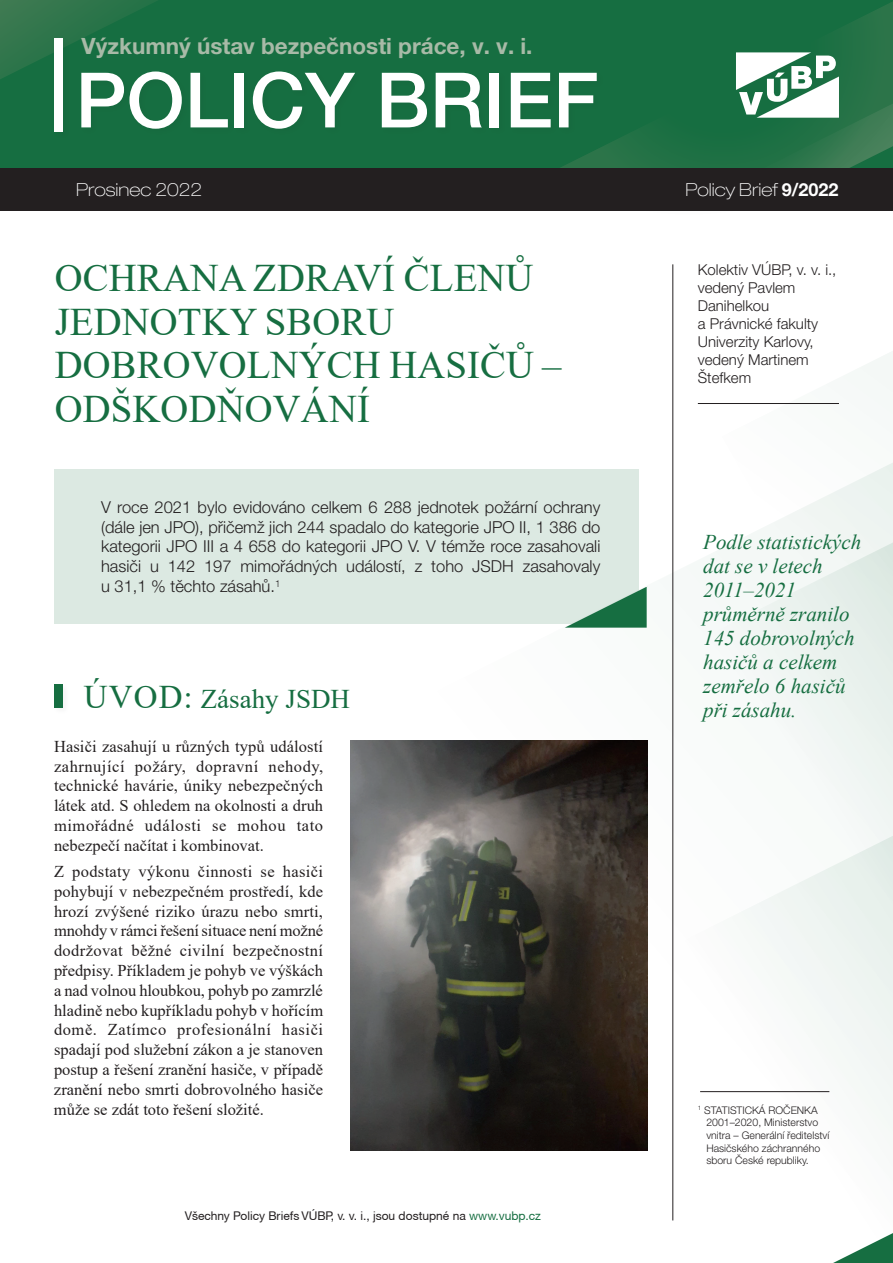
<style>
.page{position:relative;width:893px;height:1263px;background:#fff}
.page>*{position:absolute;margin:0;border:0;box-sizing:border-box;transform-origin:0 0}
.t1{font:500 76.5px "Helvetica Neue LT Pro";color:#fff}
.t2{font:39px/43.5px "Times New Roman";letter-spacing:.005em;color:#166e41}
.t3{font:27px "Times New Roman";color:#166e41}
.t4{font:700 22.5px "Helvetica Neue LT Pro";color:#a8baa7}
.t5{font:italic 21px/24px "Times New Roman";color:#166e41}
.t6{font:100 expanded 18px "Helvetica Neue LT Pro";color:#fff}
.t7{font:16.5px/19.8px "Times New Roman";color:#231f20;text-align:justify}
.t8{font:300 16.5px/19.8px "Helvetica Neue LT Pro";color:#231f20;text-align:justify}
.t9{font:300 15px/18px "Helvetica Neue LT Pro";color:#231f20}
.t10{font:12px "Helvetica Neue CE";color:#231f20}
.t11{font:300 10.5px/12.6px "Helvetica Neue LT Pro";color:#231f20}
.s1{font-weight:700;font-stretch:normal}
.s2{font-size:33px}
.s3{color:#166e41}
</style>
<div class="page">
<div style="left:0;top:0;width:893px;height:170px;background:#166e41"></div>
<svg style="left:467px;top:131px;width:426px;height:80px"></svg>
<svg style="left:718px;top:351px;width:175px;height:200px"></svg>
<svg style="left:700px;top:551px;width:193px;height:580px;fill:#f5f8f6"></svg>
<svg style="left:0;top:0;width:157px;height:79px"></svg>
<div style="left:0;top:168px;width:893px;height:42px;background:#231f20"></div>
<svg style="left:736px;top:2px;width:157px;height:166px"></svg>
<div style="left:80px;top:70px;width:524px;height:66px;background:#166d40"></div>
<div style="left:53px;top:37px;width:17px;height:102px;background:#231f20;opacity:.05"></div>
<div style="left:54px;top:38px;width:9px;height:94px;background:#fff"></div>
<hr style="left:672px;top:264px;width:1px;height:956px;background:#231f20">
<svg style="left:833px;top:1233px;width:60px;height:30px"></svg>
<div style="left:53px;top:683px;width:17px;height:32px;background:#fbfbfb"></div>
<div style="left:54px;top:684px;width:9px;height:23px;background:#166e41"></div>
<div style="left:54px;top:469px;width:585px;height:155px;background:#dce9e2"></div>
<svg style="left:565px;top:586px;width:82px;height:42px"></svg>
<hr style="left:698px;top:403px;width:141px;height:1px;background:#231f20">
<hr style="left:700px;top:1091px;width:129px;height:1px;background:#231f20">
<img style="left:351px;top:740px;width:296px;height:410px">
<h3 class="t4" style="left:82px;top:32px;width:452px">Výzkumný ústav bezpečnosti práce, v. v. i.</h3>
<h1 class="t1" style="left:76px;top:55px;width:524px">POLICY BRIEF</h1>
<p class="t6" style="left:76px;top:178px;width:127px">Prosinec 2022</p>
<p class="t6" style="left:686px;top:178px;width:155px">Policy Brief <span class="s1">9/2022</span></p>
<h2 class="t2" style="left:55px;top:255px;width:508px">OCHRANA ZDRAVÍ ČLENŮ<br>JEDNOTKY SBORU<br>DOBROVOLNÝCH HASIČŮ –<br>ODŠKODŇOVÁNÍ</h2>
<p class="t8" style="left:101px;top:497px;width:501px">V roce 2021 bylo evidováno celkem 6 288 jednotek požární ochrany (dále jen JPO), přičemž jich 244 spadalo do kategorie JPO II, 1 386 do kategorii JPO III a 4 658 do kategorii JPO V. V témže roce zasahovali hasiči u 142 197 mimořádných událostí, z toho JSDH zasahovaly u 31,1 % těchto zásahů.<sup>1</sup></p>
<h3 class="t3" style="left:84px;top:679px;width:268px"><span class="s2">ÚVOD:</span> Zásahy JSDH</h3>
<p class="t7" style="left:54px;top:736px;width:271px">Hasiči zasahují u různých typů událostí zahrnující požáry, dopravní nehody, technické havárie, úniky nebezpečných látek atd. S ohledem na okolnosti a druh mimořádné události se mohou tato nebezpečí načítat i kombinovat.</p>
<p class="t7" style="left:54px;top:861px;width:271px">Z podstaty výkonu činnosti se hasiči pohybují v nebezpečném prostředí, kde hrozí zvýšené riziko úrazu nebo smrti, mnohdy v rámci řešení situace není možné dodržovat běžné civilní bezpečnostní předpisy. Příkladem je pohyb ve výškách a nad volnou hloubkou, pohyb po zamrzlé hladině nebo kupříkladu pohyb v hořícím domě. Zatímco profesionální hasiči spadají pod služební zákon a je stanoven postup a řešení zranění hasiče, v případě zranění nebo smrti dobrovolného hasiče může se zdát toto řešení složité.</p>
<p class="t10" style="left:185px;top:1208px;width:358px">Všechny Policy Briefs VÚBP, v. v. i., jsou dostupné na <span class="s3">www.vubp.cz</span></p>
<p class="t9" style="left:698px;top:260px;width:140px">Kolektiv VÚBP, v. v. i., vedený Pavlem<br>Danihelkou<br>a Právnické fakulty<br>Univerzity Karlovy, vedený Martinem<br>Štefkem</p>
<p class="t5" style="left:703px;top:530px;width:160px">Podle statistických dat se v letech<br>2011–2021 průměrně zranilo<br>145 dobrovolných hasičů a celkem zemřelo 6 hasičů při zásahu.</p>
<p class="t11" style="left:706px;top:1103px;width:124px;text-indent:-9px"><sup>1</sup> STATISTICKÁ ROČENKA<br>2001–2020, Ministerstvo vnitra – Generální ředitelství<br>Hasičského záchranného sboru České republiky.</p>
</div>
